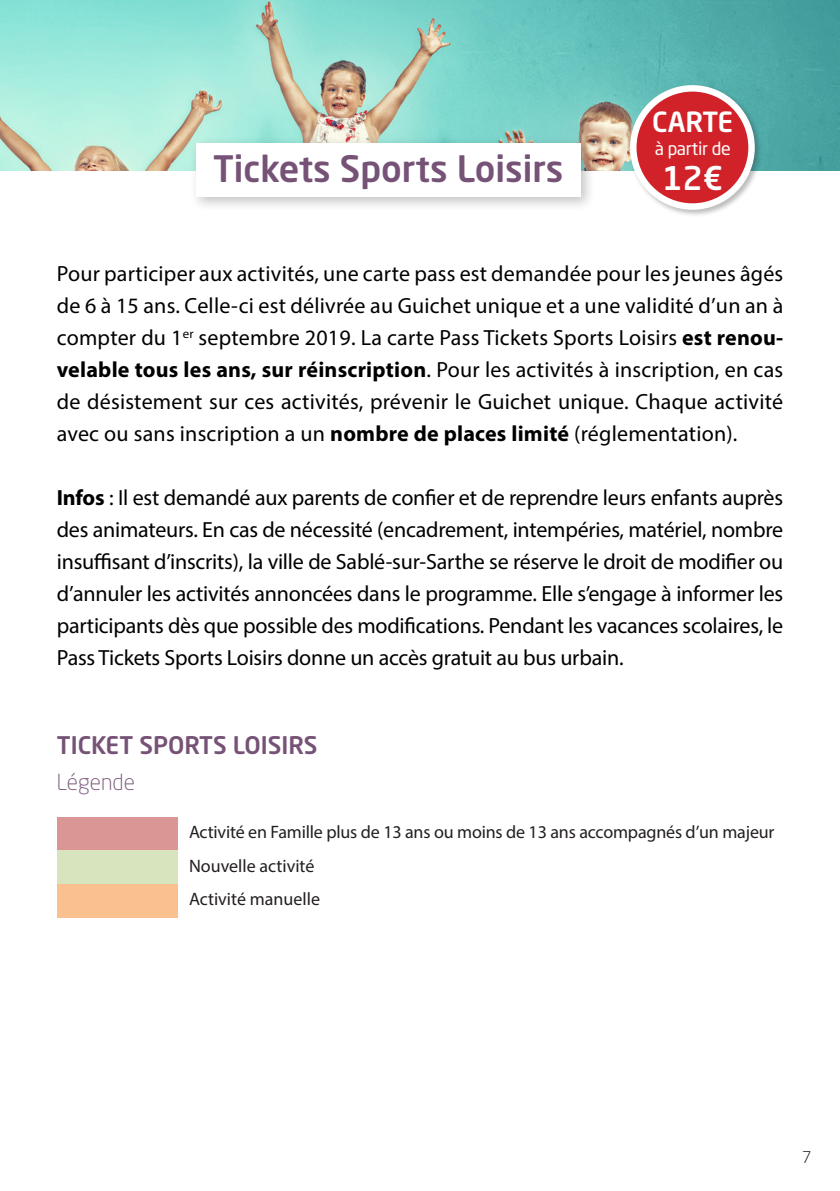
<style>
.page{position:relative;width:840px;height:1191px;background:#fff}
.page>*{position:absolute;margin:0;border:0;box-sizing:border-box;transform-origin:0 0}
.t1{font:500 36px "Neo Sans Std";color:#765376}
.t2{font:500 32.2px "Neo Sans Std";color:#fff}
.t3{font:500 27.4px "Neo Sans Std";letter-spacing:-.015em;color:#fff}
.t4{font:500 24px "Neo Sans Std";color:#765376}
.t5{font:22px/32px "Myriad Pro";color:#000;text-align:justify}
.t6{font:300 22px "Neo Sans Std";color:#765376}
.t7{font:18px "Myriad Pro";letter-spacing:-.01em;color:#231f20}
.t8{font:17.8px "Neo Sans Std";letter-spacing:-.02em;color:#fff}
.t9{font:300 16px "Neo Sans Std";color:#000}
.s1{font-weight:700}
</style>
<div class="page">
<img style="left:0;top:0;width:839px;height:170px">
<div style="left:58px;top:817px;width:119px;height:33px;background:#d99694"></div>
<div style="left:58px;top:850px;width:119px;height:34px;background:#d7e4bd"></div>
<div style="left:58px;top:884px;width:119px;height:33px;background:#fac090"></div>
<div style="left:189px;top:136px;width:406px;height:76px;background:#231f20;opacity:.26"></div>
<div style="left:196px;top:143px;width:384px;height:54px;background:#fff"></div>
<div style="left:628px;top:83px;width:134px;height:134px;background:#231f20;opacity:.3"></div>
<div style="left:633px;top:88px;width:118px;height:118px;background:#d22229;border-radius:50%"></div>
<div style="left:629px;top:85px;width:125px;height:125px;border:6px solid #fff;border-radius:50%"></div>
<p class="t1" style="left:213px;top:146px;width:352px">Tickets Sports Loisirs</p>
<p class="t3" style="left:651px;top:105px;width:83px">CARTE</p>
<p class="t8" style="left:654px;top:137px;width:77px">à partir de</p>
<p class="t2" style="left:662px;top:158px;width:63px">12€</p>
<p class="t5" style="left:57px;top:257px;width:727px">Pour participer aux activités, une carte pass est demandée pour les jeunes âgés de 6 à 15 ans. Celle-ci est délivrée au Guichet unique et a une validité d’un an à compter du 1<sup>er</sup> septembre 2019. La carte Pass Tickets Sports Loisirs <span class="s1">est renou&shy;velable tous les ans, sur réinscription</span>. Pour les activités à inscription, en cas de désistement sur ces activités, prévenir le Guichet unique. Chaque activité avec ou sans inscription a un <span class="s1">nombre de places limité</span> (réglementation).</p>
<p class="t5" style="left:57px;top:481px;width:727px"><span class="s1">Infos</span> : Il est demandé aux parents de confier et de reprendre leurs enfants auprès des animateurs. En cas de nécessité (encadrement, intempéries, matériel, nombre insuffisant d’inscrits), la ville de Sablé-sur-Sarthe se réserve le droit de modifier ou d’annuler les activités annoncées dans le programme. Elle s’engage à informer les participants dès que possible des modifications. Pendant les vacances scolaires, le Pass Tickets Sports Loisirs donne un accès gratuit au bus urbain.</p>
<p class="t4" style="left:57px;top:729px;width:262px">TICKET SPORTS LOISIRS</p>
<p class="t6" style="left:57px;top:768px;width:79px">Légende</p>
<p class="t7" style="left:189px;top:821px;width:586px">Activité en Famille plus de 13 ans ou moins de 13 ans accompagnés d’un majeur</p>
<p class="t7" style="left:189px;top:854px;width:127px">Nouvelle activité</p>
<p class="t7" style="left:189px;top:888px;width:132px">Activité manuelle</p>
<p class="t9" style="left:801px;top:1147px;width:11px">7</p>
</div>
